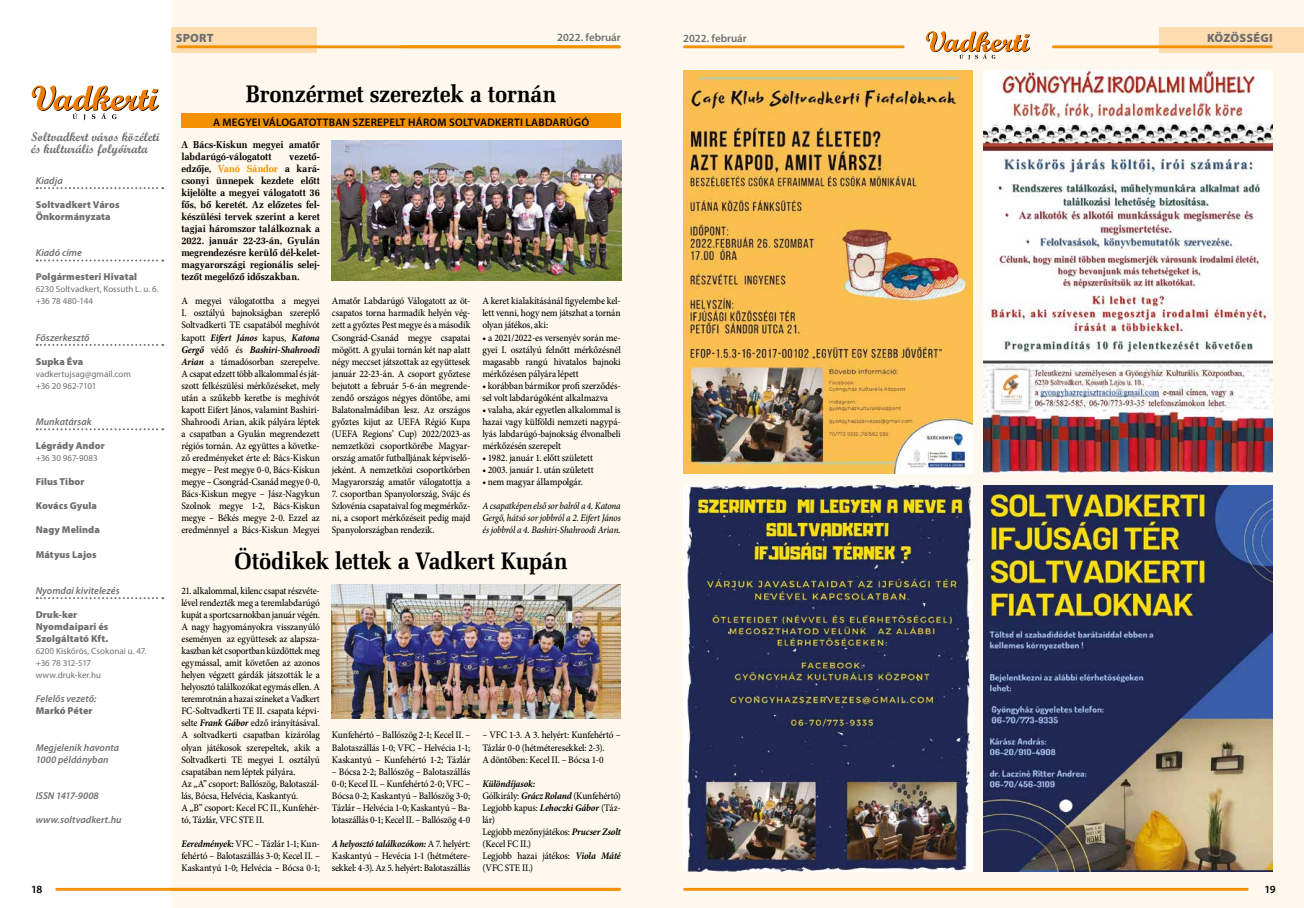
<style>
.page{position:relative;width:1304px;height:908px;background:#fff}
.page>*{position:absolute;margin:0;border:0;box-sizing:border-box;transform-origin:0 0}
.t1{font:24px "Zapf Elliptical 711 PFL Bold";letter-spacing:-.015em;color:#000;scale:.93 1}
.t2{font:12.5px/12px "Script MT Bold";letter-spacing:.005em;color:#6f6f6e}
.t3{font:900 12px "Myriad Pro";letter-spacing:.02em;color:#6f6f6e}
.t4{font:600 11px "Myriad Pro";letter-spacing:.02em;color:#000}
.t5{font:600 11px "Myriad Pro";color:#6f6f6e}
.t6{font:500 10px/12px "Minion Pro";letter-spacing:-.015em;color:#000;text-align:justify;scale:.94 1}
.t7{font:500 10px/12px "Minion Pro";letter-spacing:-.015em;color:#000;text-align:justify;scale:.95 1}
.t8{font:10px/12px "Zapf Elliptical 711 PFL Bold";letter-spacing:-.005em;color:#000;scale:.95 1}
.t9{font:900 10px/12.1px "Myriad Pro";letter-spacing:.01em;color:#6f6f6e}
.t10{font:italic 600 10px/12.1px "Myriad Pro";letter-spacing:.005em;color:#6f6f6e}
.t11{font:italic 500 10px/12.1px "Minion Pro";letter-spacing:-.015em;color:#000;text-align:justify;scale:.91 1}
.t12{font:9px/12.1px "Myriad Pro";color:#6f6f6e}
.s1{color:#f39100}
.s2{font-weight:700;font-style:italic}
</style>
<div class="page">
<div style="left:0;top:0;width:652px;height:907px;background:#fff8ee"></div>
<div style="left:652px;top:0;width:652px;height:907px;background:#fff8ee"></div>
<div style="left:1159px;top:27px;width:145px;height:26px;background:#fedeb1"></div>
<svg style="left:926px;top:31px;width:104px;height:29px"></svg>
<hr style="left:1052px;top:45px;width:221px;height:3px;background:#f39100">
<hr style="left:683px;top:887px;width:566px;height:3px;background:#f39100">
<hr style="left:683px;top:45px;width:222px;height:3px;background:#f39100">
<div style="left:163px;top:27px;width:153px;height:26px;background:#fedeb1"></div>
<div style="left:0;top:0;width:170px;height:907px;background:#fff"></div>
<svg style="left:32px;top:85px;width:127px;height:35px"></svg>
<svg style="left:37px;top:187px;width:126px;height:2px"></svg>
<svg style="left:37px;top:259px;width:126px;height:2px"></svg>
<svg style="left:37px;top:344px;width:126px;height:2px"></svg>
<svg style="left:37px;top:428px;width:126px;height:2px"></svg>
<svg style="left:37px;top:597px;width:126px;height:2px"></svg>
<hr style="left:177px;top:45px;width:444px;height:3px;background:#f29100">
<hr style="left:55px;top:887px;width:566px;height:3px;background:#f39100">
<div style="left:181px;top:114px;width:440px;height:14px;background:#f39100"></div>
<img style="left:984px;top:70px;width:289px;height:403px">
<img style="left:683px;top:70px;width:289px;height:403px">
<img style="left:984px;top:485px;width:289px;height:385px">
<img style="left:684px;top:485px;width:288px;height:385px">
<img style="left:332px;top:140px;width:289px;height:140px">
<img style="left:331px;top:584px;width:289px;height:134px">
<p class="t3" style="left:176px;top:30px;width:39px">SPORT</p>
<p class="t5" style="left:557px;top:30px;width:65px">2022. február</p>
<p class="t2" style="left:31px;top:131px;width:130px">Soltvadkert város közéleti és kulturális folyóirata</p>
<p class="t10" style="left:36px;top:174px;width:29px">Kiadja</p>
<p class="t9" style="left:36px;top:198px;width:85px">Soltvadkert Város<br>Önkormányzata</p>
<p class="t10" style="left:36px;top:246px;width:48px">Kiadó címe</p>
<p class="t9" style="left:36px;top:270px;width:103px">Polgármesteri Hivatal</p>
<p class="t12" style="left:36px;top:283px;width:125px">6230 Soltvadkert, Kossuth L. u. 6. +36 78 480-144</p>
<p class="t10" style="left:36px;top:330px;width:56px">Főszerkesztő</p>
<p class="t9" style="left:36px;top:354px;width:49px">Supka Éva</p>
<p class="t12" style="left:36px;top:367px;width:97px">vadkertujsag@gmail.com +36 20 962-7101</p>
<p class="t10" style="left:36px;top:415px;width:58px">Munkatársak</p>
<p class="t9" style="left:36px;top:439px;width:71px">Légrády Andor</p>
<p class="t12" style="left:36px;top:451px;width:64px">+36 30 967-9083</p>
<p class="t9" style="left:36px;top:475px;width:50px">Filus Tibor</p>
<p class="t9" style="left:36px;top:499px;width:63px">Kovács Gyula</p>
<p class="t9" style="left:36px;top:523px;width:66px">Nagy Melinda</p>
<p class="t9" style="left:36px;top:547px;width:62px">Mátyus Lajos</p>
<p class="t10" style="left:36px;top:583px;width:85px">Nyomdai kivitelezés</p>
<p class="t9" style="left:36px;top:607px;width:74px">Druk-ker<br>Nyomdaipari és<br>Szolgáltató Kft.</p>
<p class="t12" style="left:36px;top:644px;width:112px">6200 Kiskőrös, Csokonai u. 47. +36 78 312-517 www.druk-ker.hu</p>
<p class="t10" style="left:36px;top:692px;width:62px">Felelős vezető:</p>
<p class="t9" style="left:36px;top:704px;width:58px">Markó Péter</p>
<p class="t10" style="left:36px;top:740px;width:85px">Megjelenik havonta<br>1000 példányban</p>
<p class="t10" style="left:36px;top:788px;width:65px">ISSN 1417-9008</p>
<p class="t10" style="left:36px;top:812px;width:88px">www.soltvadkert.hu</p>
<p class="t4" style="left:31px;top:881px;width:13px">18</p>
<h1 class="t1" style="left:246px;top:79px;width:335px">Bronzérmet szereztek a tornán</h1>
<p class="t4" style="left:213px;top:115px;width:377px">A MEGYEI VÁLOGATOTTBAN SZEREPELT HÁROM SOLTVADKERTI LABDARÚGÓ</p>
<p class="t8" style="left:181px;top:138px;width:147px">A Bács-Kiskun megyei amatőr labdarúgó-válogatott</p>
<p class="t8" style="left:181px;top:150px;width:147px;text-align:justify;text-indent:108px">vezető&shy;edzője, <span class="s1">Vanó Sándor</span> a kará&shy;csonyi ünnepek kezdete előtt kijelölte a megyei válogatott 36 fős, bő keretét. Az előzetes fel&shy;készülési tervek szerint a keret tagjai háromszor találkoznak a 2022. január 22-23-án, Gyulán megrendezésre kerülő dél-kelet&shy;magyarországi regionális selej&shy;tezőt megelőző időszakban.</p>
<p class="t6" style="left:181px;top:295px;width:149px">A megyei válogatottba a megyei I. osztályú bajnokságban szereplő Soltvadkerti TE csapatából meghívót kapott <span class="s2">Eifert János</span> kapus, <span class="s2">Katona Gergő</span> védő és <span class="s2">Bashiri-Shahroodi Arian</span> a támadósorban szerepelve.<br>A csapat edzett több alkalommal és ját&shy;szott felkészülési mérkőzéseket, mely után a szűkebb keretbe is meghívót kapott Eifert János, valamint Bashiri-Shahroodi Arian, akik pályára léptek a csapatban a Gyulán megrendezett régiós tornán. Az együttes a követke&shy;ző eredményeket érte el: Bács-Kiskun megye – Pest megye 0-0, Bács-Kiskun megye – Csongrád-Csanád megye 0-0, Bács-Kiskun megye – Jász-Nagykun Szolnok megye 1-2, Bács-Kiskun megye – Békés megye 2-0. Ezzel az eredménnyel a Bács-Kiskun Megyei</p>
<p class="t6" style="left:332px;top:295px;width:149px">Amatőr Labdarúgó Válogatott az öt&shy;csapatos torna harmadik helyén vég&shy;zett a győztes Pest megye és a második Csongrád-Csanád megye csapatai mögött. A gyulai tornán két nap alatt négy meccset játszottak az együttesek január 22-23-án. A csoport győztese bejutott a február 5-6-án megrende&shy;zendő országos négyes döntőbe, ami Balatonalmádiban lesz. Az országos győztes kijut az UEFA Régió Kupa (UEFA Regions’ Cup) 2022/2023-as nemzetközi csoportkörébe Magyar&shy;ország amatőr futballjának képviselő&shy;jeként. A nemzetközi csoportkörben Magyarország amatőr válogatottja a</p>
<p class="t7" style="left:482px;top:295px;width:147px">A keret kialakításánál figyelembe kel&shy;lett venni, hogy nem játszhat a tornán olyan játékos, aki:</p>
<p class="t7" style="left:482px;top:331px;width:147px">• a 2021/2022-es versenyév során me&shy;gyei I. osztályú felnőtt mérkőzésnél magasabb rangú hivatalos bajnoki mérkőzésen pályára lépett</p>
<p class="t7" style="left:482px;top:379px;width:147px">• korábban bármikor profi szerződés&shy;sel volt labdarúgóként alkalmazva</p>
<p class="t7" style="left:482px;top:403px;width:147px">• valaha, akár egyetlen alkalommal is hazai vagy külföldi nemzeti nagypá&shy;lyás labdarúgó-bajnokság élvonalbeli mérkőzésén szerepelt</p>
<p class="t7" style="left:482px;top:451px;width:118px">• 1982. január 1. előtt született</p>
<p class="t7" style="left:482px;top:464px;width:119px">• 2003. január 1. után született</p>
<p class="t7" style="left:482px;top:476px;width:108px">• nem magyar állampolgár.</p>
<p class="t11" style="left:482px;top:500px;width:154px">A csapatképen első sor balról a 4. Katona Gergő, hátsó sor jobbról a 2. Eifert János és jobbról a 4. Bashiri-Shahroodi Arian.</p>
<h1 class="t1" style="left:235px;top:546px;width:360px">Ötödikek lettek a Vadkert Kupán</h1>
<p class="t6" style="left:181px;top:584px;width:149px;text-align:left">21. alkalommal, kilenc csapat részvéte&shy;lével rendezték meg a teremlabdarúgó kupát a sportcsarnokban január végén.<br>A nagy hagyományokra visszanyúló eseményen az együttesek az alapsza&shy;kaszban két csoportban küzdöttek meg egymással, amit követően az azonos helyen végzett gárdák játszották le a helyosztó találkozókat egymás ellen. A teremrotnán a hazai színeket a Vadkert FC-Soltvadkerti TE II. csapata képvi&shy;selte <span class="s2">Frank Gábor</span> edző irányításával.<br>A soltvadkerti csapatban kizárólag olyan játékosok szerepeltek, akik a Soltvadkerti TE megyei I. osztályú csapatában nem léptek pályára.<br>Az „A” csoport: Ballószög, Balotaszál&shy;lás, Bócsa, Helvécia, Kaskantyú.<br>A „B” csoport: Kecel FC II., Kunfehér&shy;tó, Tázlár, VFC STE II.</p>
<p class="t6" style="left:181px;top:837px;width:149px"><span class="s2">Eeredmények:</span> VFC – Tázlár 1-1; Kun&shy;fehértó – Balotaszállás 3-0; Kecel II. – Kaskantyú 1-0; Helvécia – Bócsa 0-1;</p>
<p class="t6" style="left:332px;top:488px;width:149px">7. csoportban Spanyolország, Svájc és Szlovénia csapataival fog megmérkőz&shy;ni, a csoport mérkőzéseit pedig majd Spanyolországban rendezik.</p>
<p class="t6" style="left:482px;top:728px;width:149px;text-align:left">– VFC 1-3. A 3. helyért: Kunfehértó –<br>Tázlár 0-0 (hétméteresekkel: 2-3).<br>A döntőben: Kecel II. – Bócsa 1-0</p>
<p class="t6" style="left:482px;top:777px;width:149px;text-align:left"><span class="s2">Különdíjasok:<br></span>Gólkirály: <span class="s2">Grácz Roland</span> (Kunfehértó)<br>Legjobb kapus: <span class="s2">Lehoczki Gábor</span> (Táz&shy;lár)<br>Legjobb mezőnyjátékos: <span class="s2">Prucser Zsolt </span>(Kecel FC II.)<br>Legjobb hazai játékos: <span class="s2">Viola Máté </span>(VFC STE II.)</p>
<p class="t6" style="left:332px;top:729px;width:149px">Kunfehértó – Ballószög 2-1; Kecel II. – Balotaszállás 1-0; VFC – Helvécia 1-1; Kaskantyú – Kunfehértó 1-2; Tázlár</p>
<p class="t6" style="left:332px;top:765px;width:149px">– Bócsa 2-2; Ballószög – Balotaszállás 0-0; Kecel II. – Kunfehértó 2-0; VFC – Bócsa 0-2; Kaskantyú – Ballószög 3-0; Tázlár – Helvécia 1-0; Kaskantyú – Ba&shy;lotaszállás 0-1; Kecel II. – Ballószög 4-0</p>
<p class="t6" style="left:332px;top:837px;width:149px"><span class="s2">A helyosztó találkozókon:</span> A 7. helyért:<br>Kaskantyú – Hevécia 1-1 (hétmétere&shy;sekkel: 4-3). Az 5. helyért: Balotaszállás</p>
<p class="t5" style="left:683px;top:31px;width:65px">2022. február</p>
<p class="t3" style="left:1207px;top:30px;width:67px">KÖZÖSSÉGI</p>
<p class="t4" style="left:1264px;top:881px;width:13px">19</p>
</div>
